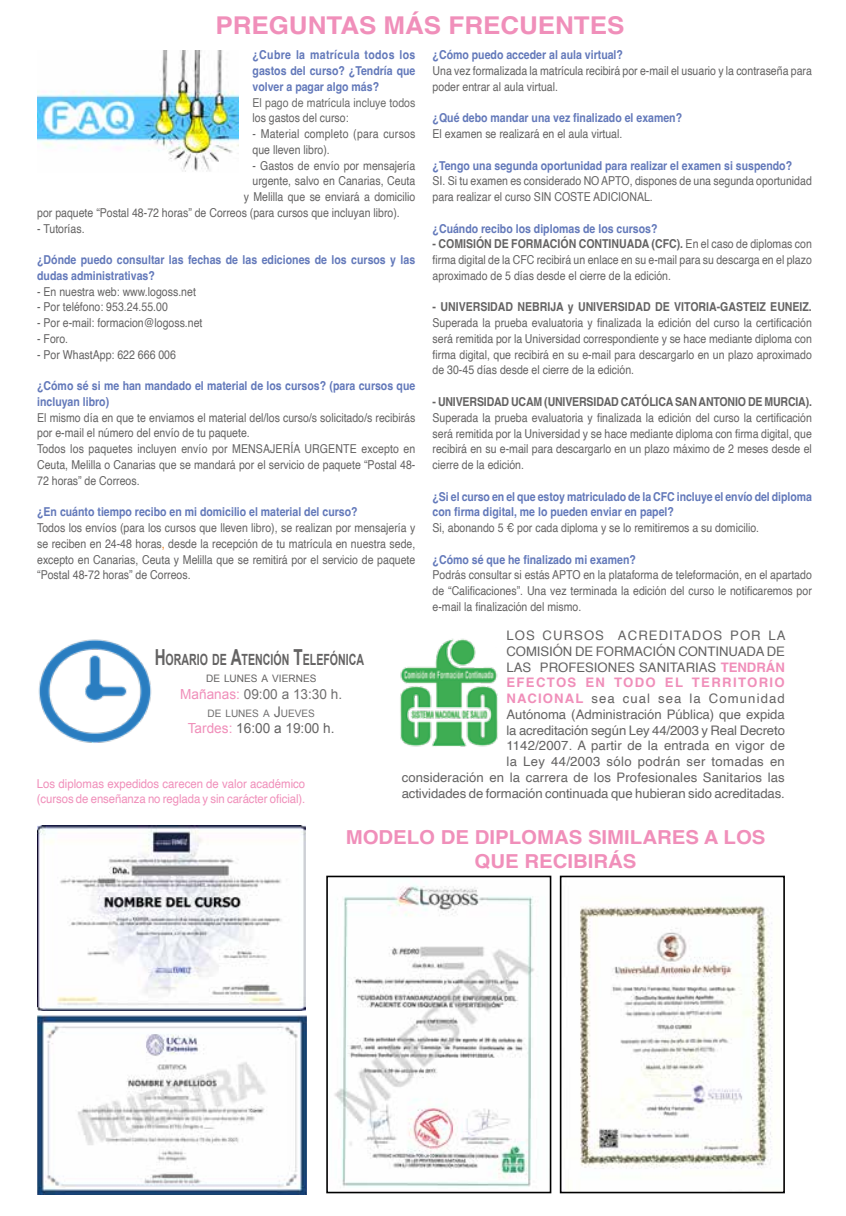
<style>
.page{position:relative;width:846px;height:1216px;background:#fff}
.page>*{position:absolute;margin:0;border:0;box-sizing:border-box;transform-origin:0 0}
.t1{font:700 24.5px "Helvetica";color:#f08fba;scale:1.06 1}
.t2{font:700 19.25px/23.1px "Helvetica";color:#f08fba;text-align:center;scale:1.06 1}
.t3{font:700 15.4px "Arial";color:#646363;scale:.69 1}
.t4{font:13.83px "Arial";color:#706f6f}
.t5{font:13.83px "Arial";color:#646363}
.t6{font:13.12px/15.8px "Helvetica";color:#646363;text-align:right}
.t7{font:12.25px/15.8px "Helvetica";color:#646363;text-align:justify;scale:.86 1}
.t8{font:700 12.25px/15.8px "Helvetica";color:#6379ba;scale:.86 1}
.t9{font:700 12.25px "Helvetica";letter-spacing:-.015em;color:#646363;scale:.86 1}
.t10{font:12.25px/14.7px "Helvetica";color:#f08fba;scale:.93 1}
.t11{font:12.25px/15.8px "Helvetica";letter-spacing:.02em;color:#646363;scale:.86 1}
.t12{font:12.25px "Helvetica";color:#6b6b6a;scale:.86 1}
.t13{font:10.33px "Arial";color:#646363}
.t14{font:10.33px "Arial";color:#706f6f}
.s1{color:#ee770c}
.s2{font-weight:700}
.s3{font-size:22.05px}
.s4{color:#f08fba}
.s5{font-size:14.7px}
.s6{font-weight:700;color:#f08fba}
</style>
<div class="page">
<img style="left:37px;top:50px;width:201px;height:122px">
<img style="left:334px;top:884px;width:204px;height:303px">
<div style="left:326px;top:875px;width:225px;height:318px;border:2px solid #000"></div>
<img style="left:568px;top:906px;width:204px;height:283px">
<div style="left:559px;top:875px;width:225px;height:318px;border:2px solid #000"></div>
<img style="left:37px;top:825px;width:268px;height:185px">
<img style="left:37px;top:1015px;width:269px;height:179px">
<img style="left:38px;top:639px;width:114px;height:104px">
<img style="left:400px;top:639px;width:98px;height:108px">
<h1 class="t1" style="left:215px;top:10px;width:387px">PREGUNTAS MÁS FRECUENTES</h1>
<p class="t8" style="left:252px;top:48px;width:191px;text-align:justify">¿Cubre la matrícula todos los gastos del curso? ¿Tendría que volver a pagar algo más?</p>
<p class="t12" style="left:252px;top:93px;width:191px">El pago de matrícula incluye todos</p>
<p class="t7" style="left:252px;top:110px;width:113px">los gastos del curso:</p>
<p class="t11" style="left:252px;top:126px;width:191px">- Material completo (para cursos que lleven libro).</p>
<p class="t7" style="left:252px;top:158px;width:191px">- Gastos de envío por mensajería</p>
<p class="t7" style="left:252px;top:173px;width:191px">urgente, salvo en Canarias, Ceuta</p>
<p class="t7" style="left:244px;top:189px;width:201px">y Melilla que se enviará a domicilio</p>
<p class="t7" style="left:37px;top:205px;width:423px">por paquete “Postal 48-72 horas” de Correos (para cursos que incluyan libro).</p>
<p class="t7" style="left:37px;top:221px;width:57px">- Tutorías.</p>
<p class="t8" style="left:37px;top:253px;width:441px">¿Dónde puedo consultar las fechas de las ediciones de los cursos y las dudas administrativas?</p>
<p class="t7" style="left:37px;top:284px;width:186px">- En nuestra web: www.logoss.net</p>
<p class="t7" style="left:37px;top:299px;width:153px">- Por teléfono: 953.24.55.00</p>
<p class="t7" style="left:37px;top:315px;width:194px">- Por e-mail: formacion@logoss.net</p>
<p class="t7" style="left:37px;top:331px;width:38px">- Foro.</p>
<p class="t7" style="left:37px;top:347px;width:163px">- Por WhastApp: 622 666 006</p>
<p class="t8" style="left:37px;top:379px;width:441px">¿Cómo sé si me han mandado el material de los cursos? (para cursos que incluyan libro)</p>
<p class="t7" style="left:37px;top:410px;width:441px;text-align:left">El mismo día en que te enviamos el material del/los curso/s solicitado/s recibirás por e-mail el número del envío de tu paquete.<br>Todos los paquetes incluyen envío por MENSAJERÍA URGENTE excepto en Ceuta, Melilla o Canarias que se mandará por el servicio de paquete “Postal 48- 72 horas” de Correos.</p>
<p class="t8" style="left:37px;top:505px;width:374px">¿En cuánto tiempo recibo en mi domicilio el material del curso?</p>
<p class="t7" style="left:37px;top:520px;width:441px">Todos los envíos (para los cursos que lleven libro), se realizan por mensajería y se reciben en 24-48 horas<span class="s1">,</span> desde la recepción de tu matrícula en nuestra sede, excepto en Canarias, Ceuta y Melilla que se remitirá por el servicio de paquete “Postal 48-72 horas” de Correos.</p>
<p class="t8" style="left:432px;top:48px;width:223px">¿Cómo puedo acceder al aula virtual?</p>
<p class="t7" style="left:432px;top:63px;width:442px">Una vez formalizada la matrícula recibirá por e-mail el usuario y la contraseña para poder entrar al aula virtual.</p>
<p class="t8" style="left:432px;top:111px;width:292px">¿Qué debo mandar una vez finalizado el examen?</p>
<p class="t7" style="left:432px;top:126px;width:222px">El examen se realizará en el aula virtual.</p>
<p class="t8" style="left:432px;top:159px;width:419px">¿Tengo una segunda oportunidad para realizar el examen si suspendo?</p>
<p class="t7" style="left:432px;top:173px;width:442px">SI. Si tu examen es considerado NO APTO, dispones de una segunda oportunidad para realizar el curso SIN COSTE ADICIONAL.</p>
<p class="t8" style="left:432px;top:222px;width:263px">¿Cuándo recibo los diplomas de los cursos?</p>
<p class="t7" style="left:432px;top:236px;width:442px"><span class="s2">- COMISIÓN DE FORMACIÓN CONTINUADA (CFC).</span> En el caso de diplomas con firma digital de la CFC recibirá un enlace en su e-mail para su descarga en el plazo aproximado de 5 días desde el cierre de la edición.</p>
<p class="t9" style="left:432px;top:299px;width:442px">- UNIVERSIDAD NEBRIJA y UNIVERSIDAD DE VITORIA-GASTEIZ EUNEIZ.</p>
<p class="t7" style="left:432px;top:315px;width:442px">Superada la prueba evaluatoria y finalizada la edición del curso la certificación será remitida por la Universidad correspondiente y se hace mediante diploma con firma digital, que recibirá en su e-mail para descargarlo en un plazo aproximado de 30-45 días desde el cierre de la edición.</p>
<p class="t9" style="left:432px;top:394px;width:442px">- UNIVERSIDAD UCAM (UNIVERSIDAD CATÓLICA SAN ANTONIO DE MURCIA).</p>
<p class="t7" style="left:432px;top:410px;width:442px">Superada la prueba evaluatoria y finalizada la edición del curso la certificación será remitida por la Universidad y se hace mediante diploma con firma digital, que recibirá en su e-mail para descargarlo en un plazo máximo de 2 meses desde el cierre de la edición.</p>
<p class="t8" style="left:432px;top:489px;width:442px">¿Si el curso en el que estoy matriculado de la CFC incluye el envío del diploma con firma digital, me lo pueden enviar en papel?</p>
<p class="t7" style="left:432px;top:520px;width:381px">Si, abonando 5 € por cada diploma y se lo remitiremos a su domicilio.</p>
<p class="t8" style="left:432px;top:552px;width:238px">¿Cómo sé que he finalizado mi examen?</p>
<p class="t7" style="left:432px;top:567px;width:442px">Podrás consultar si estás APTO en la plataforma de teleformación, en el apartado de “Calificaciones”. Una vez terminada la edición del curso le notificaremos por e-mail la finalización del mismo.</p>
<p class="t3" style="left:155px;top:649px;width:305px"><span class="s3">H</span>ORARIO DE <span class="s3">A</span>TENCIÓN <span class="s3">T</span>ELEFÓNICA</p>
<p class="t13" style="left:206px;top:671px;width:112px">DE LUNES A VIERNES</p>
<p class="t4" style="left:180px;top:684px;width:163px"><span class="s4">Mañanas:</span> 09:00 a 13:30 h.</p>
<p class="t14" style="left:207px;top:706px;width:109px">DE LUNES A <span class="s5">J</span>UEVES</p>
<p class="t5" style="left:188px;top:719px;width:148px"><span class="s4">Tardes:</span> 16:00 a 19:00 h.</p>
<p class="t10" style="left:37px;top:776px;width:290px">Los diplomas expedidos carecen de valor académico (cursos de enseñanza no reglada y sin carácter oficial).</p>
<p class="t6" style="left:401px;top:628px;width:385px">LOS CURSOS ACREDITADOS POR LA<br>COMISIÓN DE FORMACIÓN CONTINUADA DE<br>LAS PROFESIONES SANITARIAS <span class="s6">TENDRÁN<br>EFECTOS EN TODO EL TERRITORIO<br>NACIONAL</span> sea cual sea la Comunidad<br>Autónoma (Administración Pública) que expida<br>la acreditación según Ley 44/2003 y Real Decreto<br>1142/2007. A partir de la entrada en vigor de<br>la Ley 44/2003 sólo podrán ser tomadas en<br>consideración en la carrera de los Profesionales Sanitarios las actividades de formación continuada que hubieran sido acreditadas.</p>
<h2 class="t2" style="left:345px;top:828px;width:397px">MODELO DE DIPLOMAS SIMILARES A LOS<br>QUE RECIBIRÁS</h2>
</div>
